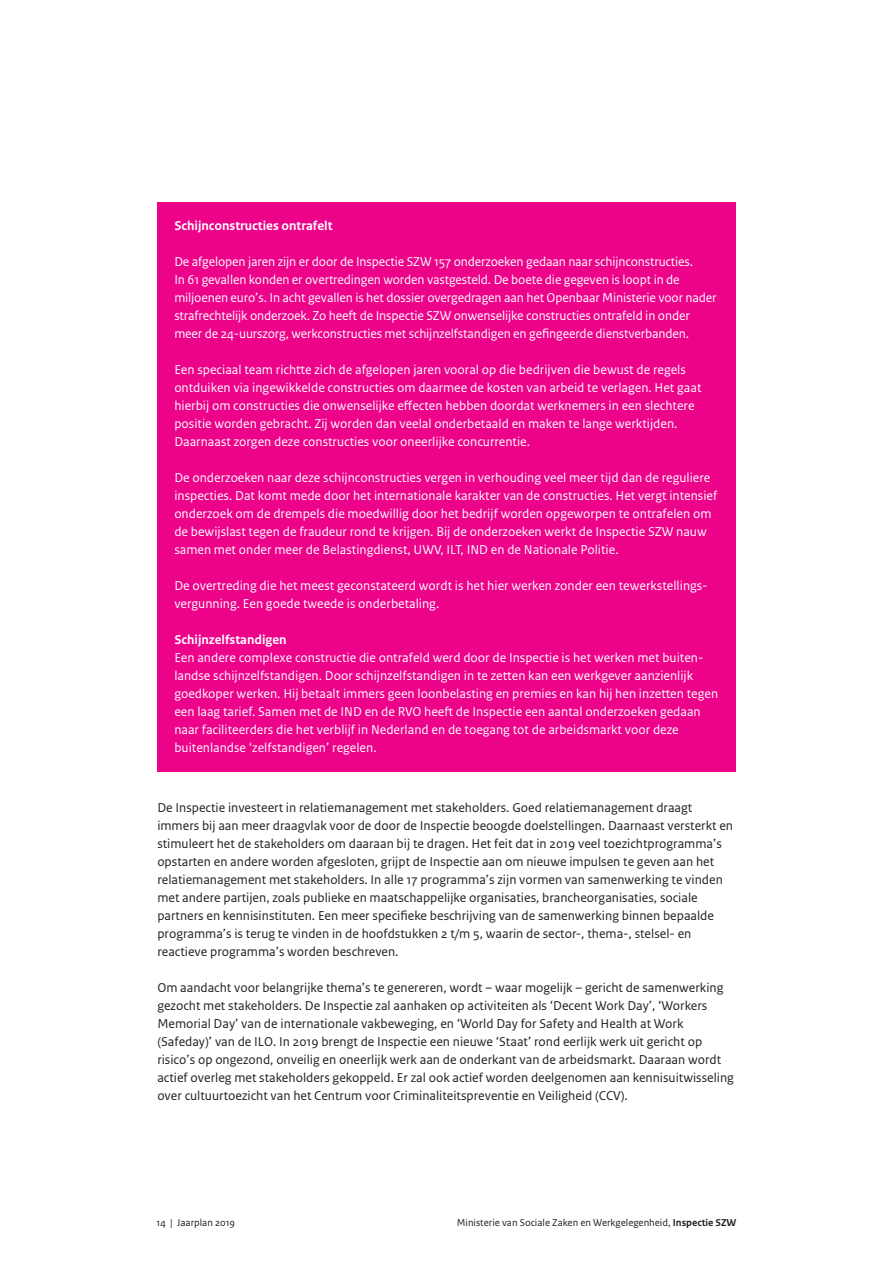
<style>
.page{position:relative;width:893px;height:1263px;background:#fff}
.page>*{position:absolute;margin:0;border:0;box-sizing:border-box;transform-origin:0 0}
._21_RO_Kader_Broodte{font:13.5px/18px "Rijksoverheid Sans Text";color:#fff}
._10_RO_Broodtekst_Sa{font:13.5px/18px "Rijksoverheid Sans Text";color:#231f20}
._20_RO_Kader_Subkop{font:700 13.5px "Rijksoverheid Sans Text";color:#fff}
.t1{font:10.5px "Rijksoverheid Sans Text";color:#231f20}
.s1{font-weight:700}
</style>
<div class="page">
<div style="left:157px;top:202px;width:579px;height:30px;background:#ed028a"></div>
<div style="left:157px;top:220px;width:579px;height:47px;background:#ed028a"></div>
<div style="left:157px;top:238px;width:579px;height:119px;background:#ed028a"></div>
<div style="left:157px;top:346px;width:579px;height:119px;background:#ed028a"></div>
<div style="left:157px;top:454px;width:579px;height:119px;background:#ed028a"></div>
<div style="left:157px;top:562px;width:579px;height:65px;background:#ed028a"></div>
<div style="left:157px;top:616px;width:579px;height:30px;background:#ed028a"></div>
<div style="left:157px;top:634px;width:579px;height:137px;background:#ed028a"></div>
<p class="_20_RO_Kader_Subkop" style="left:174px;top:218px;width:160px">Schijnconstructies ontrafelt</p>
<p class="_21_RO_Kader_Broodte" style="left:174px;top:253px;width:544px">De afgelopen jaren zijn er door de Inspectie SZW 157 onderzoeken gedaan naar schijnconstructies.<br>In 61 gevallen konden er overtredingen worden vastgesteld. De boete die gegeven is loopt in de miljoenen euro’s. In acht gevallen is het dossier overgedragen aan het Openbaar Ministerie voor nader strafrechtelijk onderzoek. Zo heeft de Inspectie SZW onwenselijke constructies ontrafeld in onder meer de 24-uurszorg, werkconstructies met schijnzelfstandigen en gefingeerde dienstverbanden.</p>
<p class="_21_RO_Kader_Broodte" style="left:174px;top:361px;width:529px">Een speciaal team richtte zich de afgelopen jaren vooral op die bedrijven die bewust de regels ontduiken via ingewikkelde constructies om daarmee de kosten van arbeid te verlagen. Het gaat hierbij om constructies die onwenselijke effecten hebben doordat werknemers in een slechtere positie worden gebracht. Zij worden dan veelal onderbetaald en maken te lange werktijden.<br>Daarnaast zorgen deze constructies voor oneerlijke concurrentie.</p>
<p class="_21_RO_Kader_Broodte" style="left:174px;top:469px;width:544px">De onderzoeken naar deze schijnconstructies vergen in verhouding veel meer tijd dan de reguliere inspecties. Dat komt mede door het internationale karakter van de constructies. Het vergt intensief onderzoek om de drempels die moedwillig door het bedrijf worden opgeworpen te ontrafelen om de bewijslast tegen de fraudeur rond te krijgen. Bij de onderzoeken werkt de Inspectie SZW nauw samen met onder meer de Belastingdienst, UWV, ILT, IND en de Nationale Politie.</p>
<p class="_21_RO_Kader_Broodte" style="left:174px;top:577px;width:535px">De overtreding die het meest geconstateerd wordt is het hier werken zonder een tewerkstellings&shy;vergunning. Een goede tweede is onderbetaling.</p>
<p class="_20_RO_Kader_Subkop" style="left:174px;top:632px;width:114px">Schijnzelfstandigen</p>
<p class="_21_RO_Kader_Broodte" style="left:174px;top:649px;width:545px">Een andere complexe constructie die ontrafeld werd door de Inspectie is het werken met buiten&shy;landse schijnzelfstandigen. Door schijnzelfstandigen in te zetten kan een werkgever aanzienlijk goedkoper werken. Hij betaalt immers geen loonbelasting en premies en kan hij hen inzetten tegen een laag tarief. Samen met de IND en de RVO heeft de Inspectie een aantal onderzoeken gedaan naar faciliteerders die het verblijf in Nederland en de toegang tot de arbeidsmarkt voor deze buitenlandse ‘zelfstandigen’ regelen.</p>
<p class="_10_RO_Broodtekst_Sa" style="left:157px;top:799px;width:577px">De Inspectie investeert in relatiemanagement met stakeholders. Goed relatiemanagement draagt immers bij aan meer draagvlak voor de door de Inspectie beoogde doelstellingen. Daarnaast versterkt en stimuleert het de stakeholders om daaraan bij te dragen. Het feit dat in 2019 veel toezichtprogramma’s opstarten en andere worden afgesloten, grijpt de Inspectie aan om nieuwe impulsen te geven aan het relatiemanagement met stakeholders. In alle 17 programma’s zijn vormen van samenwerking te vinden met andere partijen, zoals publieke en maatschappelijke organisaties, brancheorganisaties, sociale partners en kennisinstituten. Een meer specifieke beschrijving van de samenwerking binnen bepaalde programma’s is terug te vinden in de hoofdstukken 2 t/m 5, waarin de sector-, thema-, stelsel- en reactieve programma’s worden beschreven.</p>
<p class="_10_RO_Broodtekst_Sa" style="left:157px;top:979px;width:578px">Om aandacht voor belangrijke thema’s te genereren, wordt – waar mogelijk – gericht de samenwerking gezocht met stakeholders. De Inspectie zal aanhaken op activiteiten als ‘Decent Work Day’, ‘Workers Memorial Day’ van de internationale vakbeweging, en ‘World Day for Safety and Health at Work (Safeday)’ van de ILO. In 2019 brengt de Inspectie een nieuwe ‘Staat’ rond eerlijk werk uit gericht op risico’s op ongezond, onveilig en oneerlijk werk aan de onderkant van de arbeidsmarkt. Daaraan wordt actief overleg met stakeholders gekoppeld. Er zal ook actief worden deelgenomen aan kennisuitwisseling over cultuurtoezicht van het Centrum voor Criminaliteitspreventie en Veiligheid (CCV).</p>
<p class="t1" style="left:157px;top:1216px;width:80px">14 | Jaarplan 2019</p>
<p class="t1" style="left:457px;top:1216px;width:281px">Ministerie van Sociale Zaken en Werkgelegenheid, <span class="s1">Inspectie SZW</span></p>
</div>
